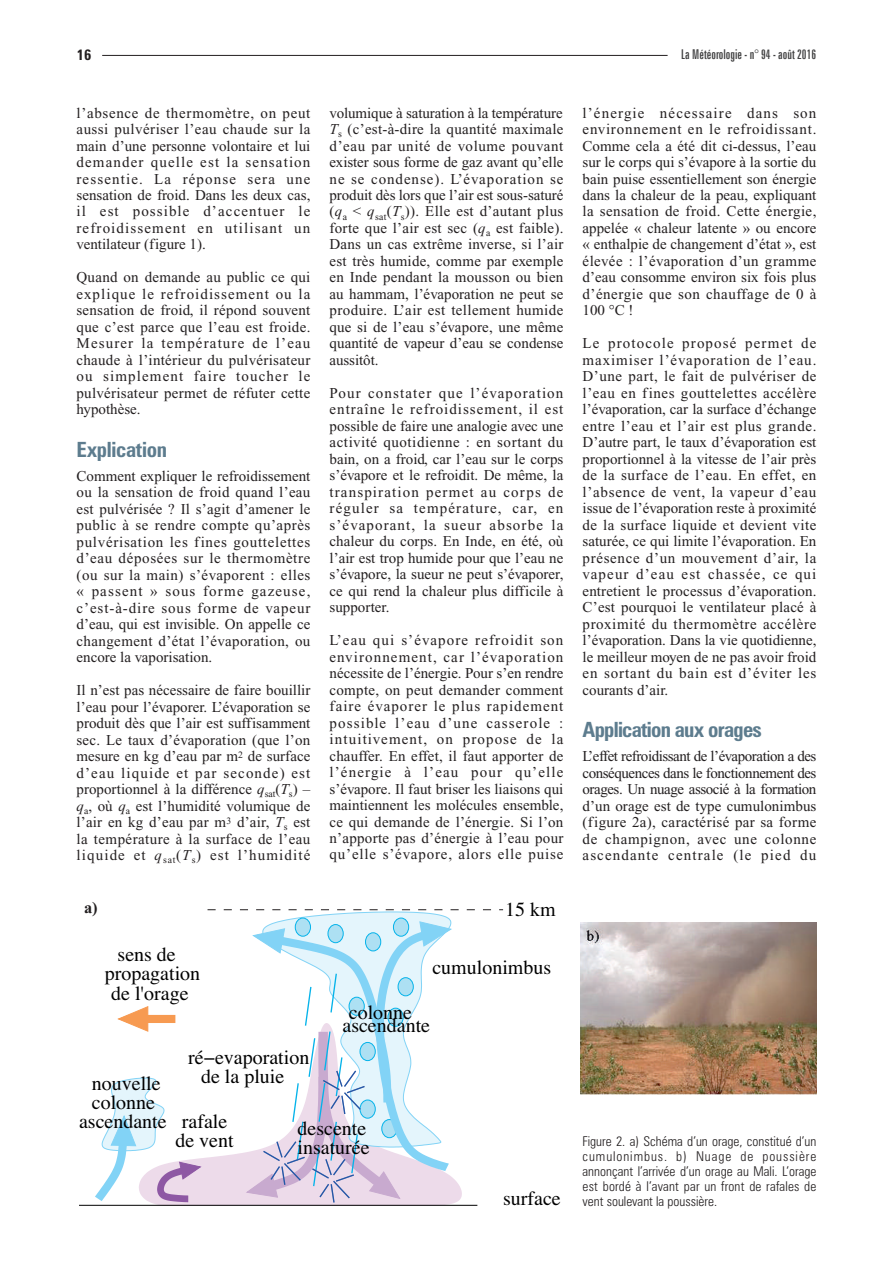
<style>
.page{position:relative;width:893px;height:1263px;background:#fff}
.page>*{position:absolute;margin:0;border:0;box-sizing:border-box;transform-origin:0 0}
.t1{font:700 condensed 21px "Zurich BT";letter-spacing:-.035em;color:#5d7c8e}
.t2{font:700 condensed 21px "Zurich BT";letter-spacing:-.015em;color:#5d7c8e}
.t3{font:19.95px/19.2px "Times";color:#000001}
.t4{font:700 16.5px "Times New Roman";color:#231f20}
.t5{font:15px/16.5px "Times New Roman";letter-spacing:.02em;color:#231f20;text-align:justify}
.t6{font:700 condensed 15px "Zurich BT";color:#231f20}
.t7{font:300 condensed 13.5px/15px "Zurich BT";letter-spacing:.005em;color:#231f20;text-align:justify}
.t8{font:extra-condensed 13.5px "Zurich BT";color:#3e3e3f}
.s1{font-style:italic}
</style>
<div class="page">
<hr style="left:102px;top:55px;width:566px;height:1px;background:#231f20">
<img style="left:580px;top:922px;width:236px;height:172px">
<hr style="left:79px;top:1205px;width:398px;height:1px;background:#000001">
<svg style="left:87px;top:909px;width:416px;height:296px"></svg>
<p class="t6" style="left:77px;top:49px;width:16px">16</p>
<p class="t8" style="left:681px;top:49px;width:136px">La Météorologie - n° 94 - août 2016</p>
<p class="t5" style="left:77px;top:106px;width:235px">l’absence de thermomètre, on peut aussi pulvériser l’eau chaude sur la main d’une personne volontaire et lui demander quelle est la sensation ressentie. La réponse sera une sensation de froid. Dans les deux cas, il est possible d’accentuer le refroidissement en utilisant un ventilateur (figure 1).</p>
<p class="t5" style="left:77px;top:271px;width:235px">Quand on demande au public ce qui explique le refroidissement ou la sensation de froid, il répond souvent que c’est parce que l’eau est froide.<br>Mesurer la température de l’eau chaude à l’intérieur du pulvérisateur ou simplement faire toucher le pulvérisateur permet de réfuter cette hypothèse.</p>
<h1 class="t2" style="left:77px;top:442px;width:92px">Explication</h1>
<p class="t5" style="left:77px;top:469px;width:235px">Comment expliquer le refroidissement ou la sensation de froid quand l’eau est pulvérisée ? Il s’agit d’amener le public à se rendre compte qu’après pulvérisation les fines gouttelettes d’eau déposées sur le thermomètre (ou sur la main) s’évaporent : elles « passent » sous forme gazeuse, c’est-à-dire sous forme de vapeur d’eau, qui est invisible. On appelle ce changement d’état l’évaporation, ou encore la vaporisation.</p>
<p class="t5" style="left:77px;top:683px;width:235px">Il n’est pas nécessaire de faire bouillir l’eau pour l’évaporer. L’évaporation se produit dès que l’air est suffisamment sec. Le taux d’évaporation (que l’on mesure en kg d’eau par m<sup>2</sup> de surface d’eau liquide et par seconde) est proportionnel à la différence <span class="s1">q</span><sub>sat</sub>(<span class="s1">T</span><sub>s</sub>) – <span class="s1">q</span><sub>a</sub>, où <span class="s1">q</span><sub>a</sub> est l’humidité volumique de l’air en kg d’eau par m<sup>3</sup> d’air, <span class="s1">T</span><sub>s</sub> est la température à la surface de l’eau liquide et <span class="s1">q</span><sub>sat</sub>(<span class="s1">T</span><sub>s</sub>) est l’humidité</p>
<p class="t4" style="left:84px;top:902px;width:15px">a)</p>
<h2 class="t3" style="left:118px;top:943px;width:60px">sens de</h2>
<h2 class="t3" style="left:105px;top:962px;width:97px">propagation</h2>
<h2 class="t3" style="left:111px;top:982px;width:79px">de l'orage</h2>
<p class="t5" style="left:330px;top:106px;width:235px">volumique à saturation à la température <span class="s1">T</span><sub>s</sub> (c’est-à-dire la quantité maximale d’eau par unité de volume pouvant exister sous forme de gaz avant qu’elle ne se condense). L’évaporation se produit dès lors que l’air est sous-saturé (<span class="s1">q</span><sub>a</sub> &lt; <span class="s1">q</span><sub>sat</sub>(<span class="s1">T</span><sub>s</sub>)). Elle est d’autant plus forte que l’air est sec (<span class="s1">q</span><sub>a</sub> est faible).<br>Dans un cas extrême inverse, si l’air est très humide, comme par exemple en Inde pendant la mousson ou bien au hammam, l’évaporation ne peut se produire. L’air est tellement humide que si de l’eau s’évapore, une même quantité de vapeur d’eau se condense aussitôt.</p>
<p class="t5" style="left:330px;top:386px;width:235px">Pour constater que l’évaporation entraîne le refroidissement, il est possible de faire une analogie avec une activité quotidienne : en sortant du bain, on a froid, car l’eau sur le corps s’évapore et le refroidit. De même, la transpiration permet au corps de réguler sa température, car, en s’évaporant, la sueur absorbe la chaleur du corps. En Inde, en été, où l’air est trop humide pour que l’eau ne s’évapore, la sueur ne peut s’évaporer, ce qui rend la chaleur plus difficile à supporter.</p>
<p class="t5" style="left:330px;top:633px;width:235px">L’eau qui s’évapore refroidit son environnement, car l’évaporation nécessite de l’énergie. Pour s’en rendre compte, on peut demander comment faire évaporer le plus rapidement possible l’eau d’une casserole : intuitivement, on propose de la chauffer. En effet, il faut apporter de l’énergie à l’eau pour qu’elle s’évapore. Il faut briser les liaisons qui maintiennent les molécules ensemble, ce qui demande de l’énergie. Si l’on n’apporte pas d’énergie à l’eau pour qu’elle s’évapore, alors elle puise</p>
<h2 class="t3" style="left:505px;top:898px;width:52px">15 km</h2>
<h2 class="t3" style="left:432px;top:956px;width:120px">cumulonimbus</h2>
<h2 class="t3" style="left:349px;top:1001px;width:65px">colonne</h2>
<h2 class="t3" style="left:342px;top:1014px;width:89px">ascendante</h2>
<h2 class="t3" style="left:92px;top:1072px;width:70px">nouvelle</h2>
<h2 class="t3" style="left:92px;top:1091px;width:65px">colonne</h2>
<h2 class="t3" style="left:79px;top:1110px;width:89px">ascendante</h2>
<h2 class="t3" style="left:201px;top:1046px;width:110px;text-indent:-13px">ré−evaporation de la pluie</h2>
<h2 class="t3" style="left:175px;top:1110px;width:60px;text-align:center">rafale de vent</h2>
<h2 class="t3" style="left:297px;top:1116px;width:74px">descente insaturée</h2>
<h2 class="t3" style="left:503px;top:1187px;width:59px">surface</h2>
<p class="t5" style="left:583px;top:106px;width:235px">l’énergie nécessaire dans son environnement en le refroidissant.<br>Comme cela a été dit ci-dessus, l’eau sur le corps qui s’évapore à la sortie du bain puise essentiellement son énergie dans la chaleur de la peau, expliquant la sensation de froid. Cette énergie, appelée « chaleur latente » ou encore « enthalpie de changement d’état », est élevée : l’évaporation d’un gramme d’eau consomme environ six fois plus d’énergie que son chauffage de 0 à 100 °C !</p>
<p class="t5" style="left:583px;top:336px;width:235px">Le protocole proposé permet de maximiser l’évaporation de l’eau.<br>D’une part, le fait de pulvériser de l’eau en fines gouttelettes accélère l’évaporation, car la surface d’échange entre l’eau et l’air est plus grande.<br>D’autre part, le taux d’évaporation est proportionnel à la vitesse de l’air près de la surface de l’eau. En effet, en l’absence de vent, la vapeur d’eau issue de l’évaporation reste à proximité de la surface liquide et devient vite saturée, ce qui limite l’évaporation. En présence d’un mouvement d’air, la vapeur d’eau est chassée, ce qui entretient le processus d’évaporation.<br>C’est pourquoi le ventilateur placé à proximité du thermomètre accélère l’évaporation. Dans la vie quotidienne, le meilleur moyen de ne pas avoir froid en sortant du bain est d’éviter les courants d’air.</p>
<h1 class="t1" style="left:583px;top:722px;width:181px">Application aux orages</h1>
<p class="t5" style="left:583px;top:749px;width:235px">L’effet refroidissant de l’évaporation a des conséquences dans le fonctionnement des orages. Un nuage associé à la formation d’un orage est de type cumulonimbus (figure 2a), caractérisé par sa forme de champignon, avec une colonne ascendante centrale (le pied du</p>
<p class="t7" style="left:583px;top:1135px;width:235px">Figure 2. a) Schéma d’un orage, constitué d’un cumulonimbus. b) Nuage de poussière annonçant l’arrivée d’un orage au Mali. L’orage est bordé à l’avant par un front de rafales de vent soulevant la poussière.</p>
</div>
